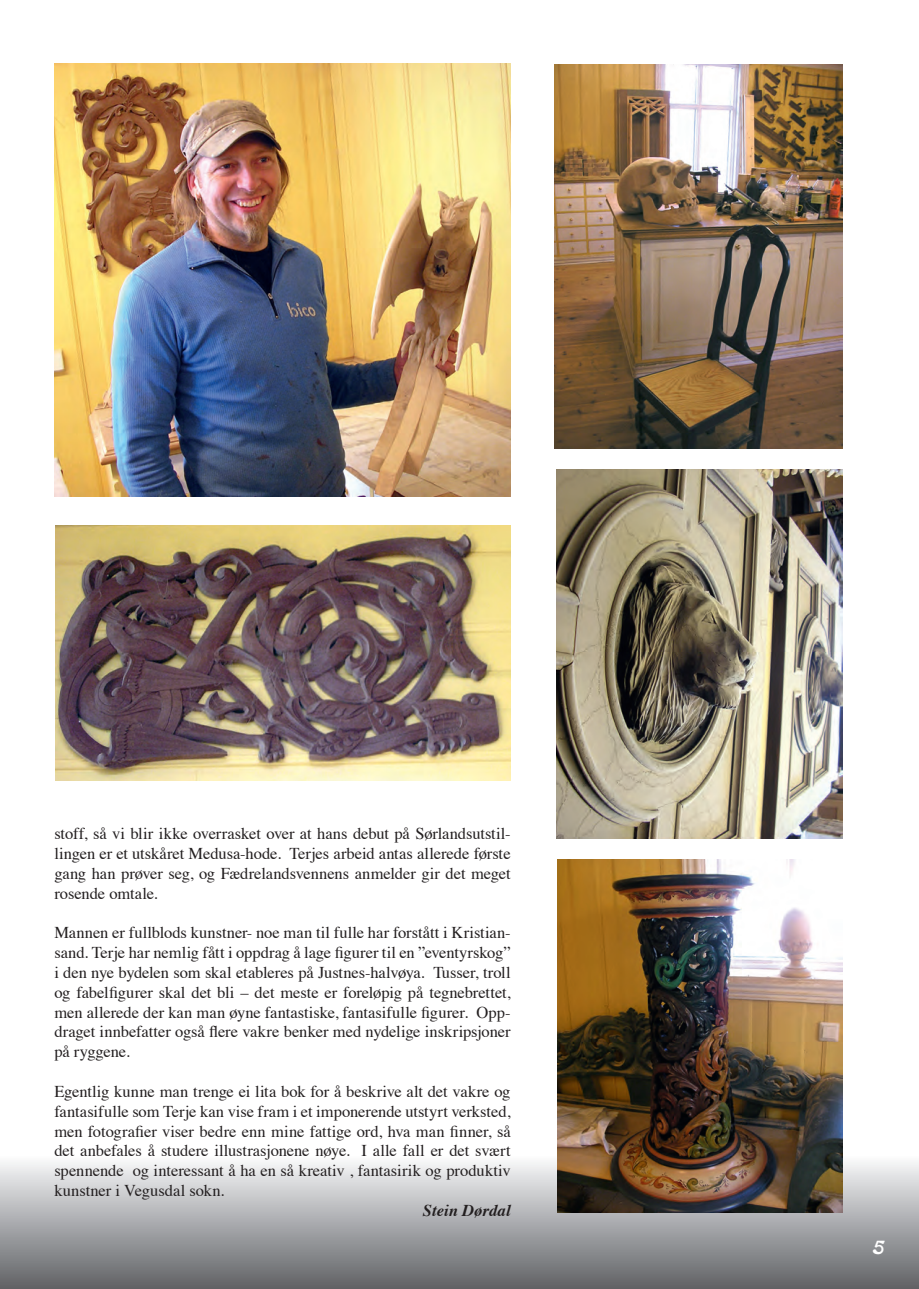
<style>
.page{position:relative;width:919px;height:1289px;background:#fff}
.page>*{position:absolute;margin:0;border:0;box-sizing:border-box;transform-origin:0 0}
.t1{font:19.5px "Bonnard FLF";color:#fff}
.t2{font:16.5px/19.8px "Times";letter-spacing:-.005em;color:#231f20;text-align:justify}
.t3{font:italic 700 16.5px "Times";letter-spacing:.005em;color:#231f20}
</style>
<div class="page">
<div style="left:0;top:1154px;width:918px;height:134px;background:linear-gradient(to bottom,#fafbfc,#616266)"></div>
<img style="left:55px;top:525px;width:455px;height:255px">
<img style="left:558px;top:859px;width:284px;height:353px">
<img style="left:554px;top:64px;width:288px;height:384px">
<img style="left:556px;top:469px;width:286px;height:369px">
<img style="left:54px;top:64px;width:456px;height:432px">
<p class="t2" style="left:54px;top:822px;width:458px">stoff, så vi blir ikke overrasket over at hans debut på Sørlandsutstil&shy;lingen er et utskåret Medusa-hode. Terjes arbeid antas allerede første gang han prøver seg, og Fædrelandsvennens anmelder gir det meget rosende omtale.</p>
<p class="t2" style="left:54px;top:921px;width:458px">Mannen er fullblods kunstner- noe man til fulle har forstått i Kristian&shy;sand. Terje har nemlig fått i oppdrag å lage figurer til en ”eventyrskog” i den nye bydelen som skal etableres på Justnes-halvøya. Tusser, troll og fabelfigurer skal det bli – det meste er foreløpig på tegnebrettet, men allerede der kan man øyne fantastiske, fantasifulle figurer. Opp&shy;draget innbefatter også flere vakre benker med nydelige inskripsjoner på ryggene.</p>
<p class="t2" style="left:54px;top:1080px;width:458px">Egentlig kunne man trenge ei lita bok for å beskrive alt det vakre og fantasifulle som Terje kan vise fram i et imponerende utstyrt verksted, men fotografier viser bedre enn mine fattige ord, hva man finner, så det anbefales å studere illustrasjonene nøye. I alle fall er det svært spennende og interessant å ha en så kreativ , fantasirik og produktiv kunstner i Vegusdal sokn.</p>
<p class="t3" style="left:423px;top:1194px;width:89px">Stein Dørdal</p>
<p class="t1" style="left:872px;top:1235px;width:14px">5</p>
</div>
